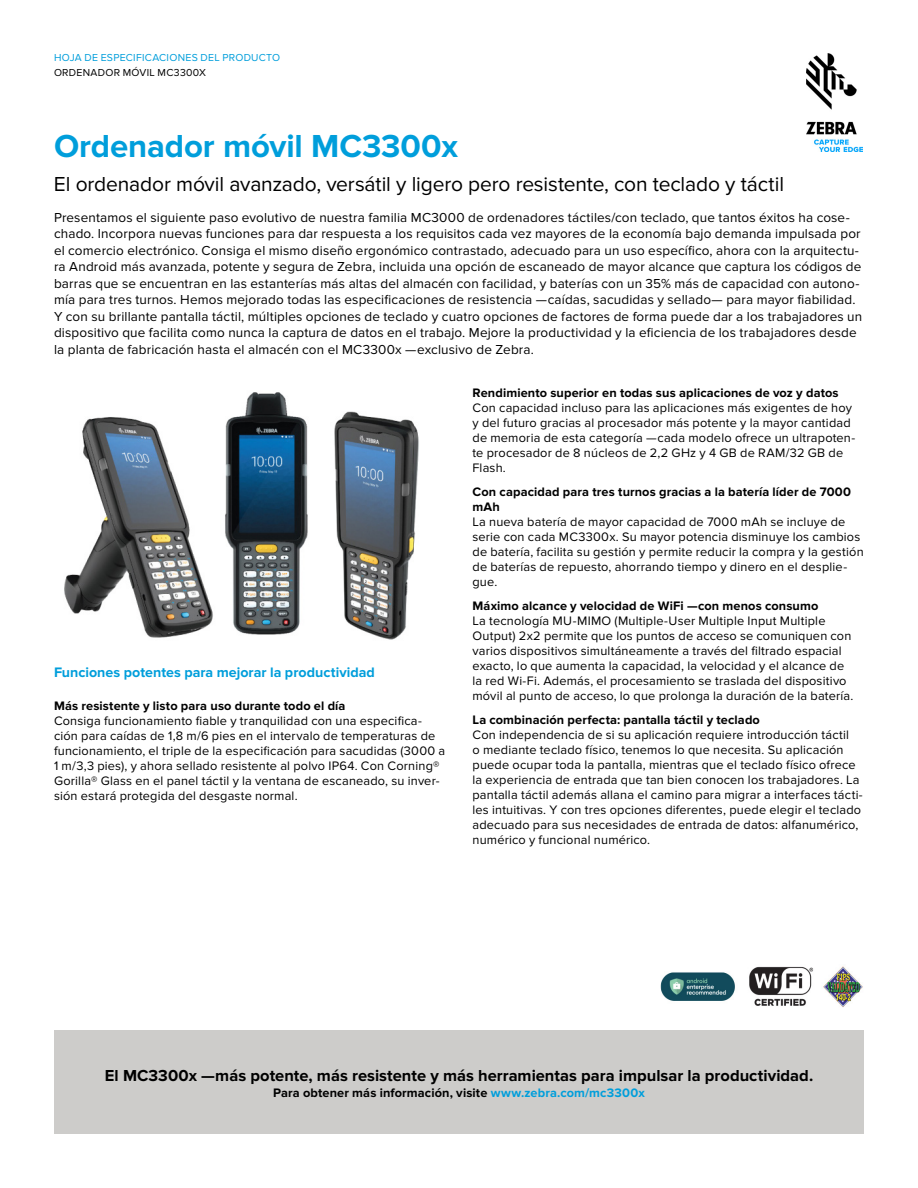
<style>
.page{position:relative;width:918px;height:1188px;background:#fff}
.page>*{position:absolute;margin:0;border:0;box-sizing:border-box;transform-origin:0 0}
.t1{font:700 33px "Proxima Nova";letter-spacing:-.005em;color:#009edb}
.t2{font:21px "Proxima Nova";letter-spacing:-.005em;color:#000}
.t3{font:700 16.5px "Proxima Nova";color:#000}
.t4{font:700 14.25px "Proxima Nova";color:#009edb}
.t5{font:13.5px/16.5px "Proxima Nova";letter-spacing:.01em;color:#000}
.t6{font:12.75px/15px "Proxima Nova";letter-spacing:.015em;color:#000}
.t7{font:700 12.75px/15px "Proxima Nova";letter-spacing:.01em;color:#000}
.t8{font:10.5px "Proxima Nova";letter-spacing:.025em;color:#009edb}
.t9{font:10.5px "Proxima Nova";letter-spacing:.025em;color:#000}
.s1{color:#009edb}
</style>
<div class="page">
<img style="left:806px;top:54px;width:56px;height:97px">
<div style="left:54px;top:1031px;width:810px;height:103px;background:#cdccca"></div>
<img style="left:660px;top:966px;width:203px;height:41px">
<img style="left:64px;top:392px;width:355px;height:248px">
<p class="t8" style="left:54px;top:52px;width:228px">HOJA DE ESPECIFICACIONES DEL PRODUCTO</p>
<p class="t9" style="left:54px;top:66px;width:154px">ORDENADOR MÓVIL MC3300X</p>
<h1 class="t1" style="left:54px;top:127px;width:406px">Ordenador móvil MC3300x</h1>
<h2 class="t2" style="left:54px;top:172px;width:732px">El ordenador móvil avanzado, versátil y ligero pero resistente, con teclado y táctil</h2>
<p class="t5" style="left:54px;top:209px;width:810px">Presentamos el siguiente paso evolutivo de nuestra familia MC3000 de ordenadores táctiles/con teclado, que tantos éxitos ha cose&shy;chado. Incorpora nuevas funciones para dar respuesta a los requisitos cada vez mayores de la economía bajo demanda impulsada por el comercio electrónico. Consiga el mismo diseño ergonómico contrastado, adecuado para un uso específico, ahora con la arquitectu&shy;ra Android más avanzada, potente y segura de Zebra, incluida una opción de escaneado de mayor alcance que captura los códigos de barras que se encuentran en las estanterías más altas del almacén con facilidad, y baterías con un 35% más de capacidad con autono&shy;mía para tres turnos. Hemos mejorado todas las especificaciones de resistencia —caídas, sacudidas y sellado— para mayor fiabilidad.<br>Y con su brillante pantalla táctil, múltiples opciones de teclado y cuatro opciones de factores de forma puede dar a los trabajadores un dispositivo que facilita como nunca la captura de datos en el trabajo. Mejore la productividad y la eficiencia de los trabajadores desde la planta de fabricación hasta el almacén con el MC3300x —exclusivo de Zebra.</p>
<p class="t4" style="left:54px;top:664px;width:322px">Funciones potentes para mejorar la productividad</p>
<p class="t7" style="left:54px;top:698px;width:293px">Más resistente y listo para uso durante todo el día</p>
<p class="t6" style="left:54px;top:713px;width:393px">Consiga funcionamiento fiable y tranquilidad con una especifica&shy;ción para caídas de 1,8 m/6 pies en el intervalo de temperaturas de funcionamiento, el triple de la especificación para sacudidas (3000 a 1 m/3,3 pies), y ahora sellado resistente al polvo IP64. Con Corning® Gorilla® Glass en el panel táctil y la ventana de escaneado, su inver&shy;sión estará protegida del desgaste normal.</p>
<p class="t7" style="left:472px;top:386px;width:368px">Rendimiento superior en todas sus aplicaciones de voz y datos</p>
<p class="t6" style="left:472px;top:401px;width:384px">Con capacidad incluso para las aplicaciones más exigentes de hoy y del futuro gracias al procesador más potente y la mayor cantidad de memoria de esta categoría —cada modelo ofrece un ultrapoten&shy;te procesador de 8 núcleos de 2,2 GHz y 4 GB de RAM/32 GB de Flash.</p>
<p class="t7" style="left:472px;top:485px;width:380px">Con capacidad para tres turnos gracias a la batería líder de 7000 mAh</p>
<p class="t6" style="left:472px;top:515px;width:393px">La nueva batería de mayor capacidad de 7000 mAh se incluye de serie con cada MC3300x. Su mayor potencia disminuye los cambios de batería, facilita su gestión y permite reducir la compra y la gestión de baterías de repuesto, ahorrando tiempo y dinero en el desplie&shy;gue.</p>
<p class="t7" style="left:472px;top:599px;width:347px">Máximo alcance y velocidad de WiFi —con menos consumo</p>
<p class="t6" style="left:472px;top:614px;width:382px">La tecnología MU-MIMO (Multiple-User Multiple Input Multiple Output) 2x2 permite que los puntos de acceso se comuniquen con varios dispositivos simultáneamente a través del filtrado espacial exacto, lo que aumenta la capacidad, la velocidad y el alcance de la red Wi-Fi. Además, el procesamiento se traslada del dispositivo móvil al punto de acceso, lo que prolonga la duración de la batería.</p>
<p class="t7" style="left:472px;top:713px;width:289px">La combinación perfecta: pantalla táctil y teclado</p>
<p class="t6" style="left:472px;top:728px;width:392px">Con independencia de si su aplicación requiere introducción táctil<br>o mediante teclado físico, tenemos lo que necesita. Su aplicación puede ocupar toda la pantalla, mientras que el teclado físico ofrece la experiencia de entrada que tan bien conocen los trabajadores. La pantalla táctil además allana el camino para migrar a interfaces tácti&shy;les intuitivas. Y con tres opciones diferentes, puede elegir el teclado adecuado para sus necesidades de entrada de datos: alfanumérico, numérico y funcional numérico.</p>
<p class="t3" style="left:105px;top:1066px;width:710px">El MC3300x —más potente, más resistente y más herramientas para impulsar la productividad.</p>
<p class="t7" style="left:273px;top:1085px;width:373px">Para obtener más información, visite <span class="s1">www.zebra.com/mc3300x</span></p>
</div>
